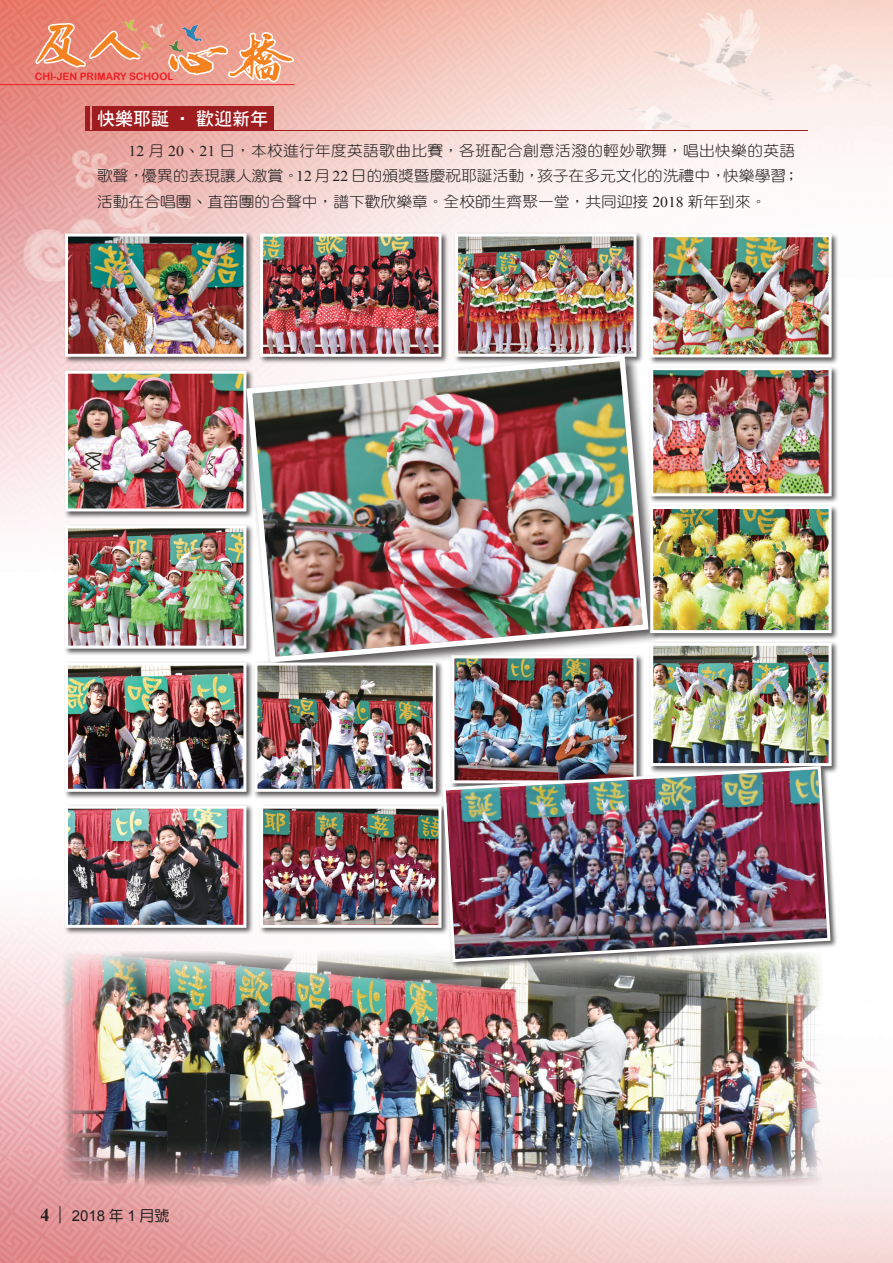
<style>
.page{position:relative;width:893px;height:1263px;background:#fff}
.page>*{position:absolute;margin:0;border:0;box-sizing:border-box;transform-origin:0 0}
.t1{font:18px "DF Hei Std W7";color:#fff}
.t2{font:15px/25.5px "DF Yuan Std W3";color:#231f20;scale:1.05 1}
.t3{font:15px "Arial";color:#231f20}
.t4{font:10.2px "Arial Rounded MT Bold";color:#ee1d23}
.s1{font-family:"Times New Roman"}
.s2{font-family:"DF Biao Kai Shu Std W5"}
.s3{font-family:"Times New Roman";font-weight:700;font-size:18px}
.s4{font-family:"DF Yuan Std W5"}
</style>
<div class="page">
<img style="left:0;top:0;width:893px;height:1263px">
<div style="left:92px;top:106px;width:181px;height:25px;background:#9f1c1f"></div>
<hr style="left:85px;top:106px;width:4px;height:25px;background:#9f1c1f">
<hr style="left:85px;top:130px;width:723px;height:1px;background:#9f1c1f">
<img style="left:53px;top:942px;width:779px;height:253px">
<div style="left:64px;top:232px;width:190px;height:132px;background:#231f20;opacity:.75"></div>
<img style="left:64px;top:232px;width:184px;height:126px">
<div style="left:259px;top:232px;width:190px;height:132px;background:#231f20;opacity:.75"></div>
<img style="left:259px;top:232px;width:184px;height:121px">
<div style="left:454px;top:232px;width:190px;height:132px;background:#231f20;opacity:.75"></div>
<img style="left:454px;top:232px;width:184px;height:121px">
<div style="left:64px;top:369px;width:190px;height:150px;background:#231f20;opacity:.75"></div>
<img style="left:64px;top:369px;width:180px;height:144px">
<img style="left:244px;top:353px;width:407px;height:312px">
<div style="left:649px;top:366px;width:190px;height:138px;background:#231f20;opacity:.75"></div>
<img style="left:649px;top:366px;width:184px;height:132px">
<div style="left:649px;top:233px;width:190px;height:132px;background:#231f20;opacity:.75"></div>
<img style="left:649px;top:233px;width:184px;height:126px">
<div style="left:64px;top:524px;width:190px;height:132px;background:#231f20;opacity:.75"></div>
<img style="left:64px;top:524px;width:184px;height:126px">
<div style="left:649px;top:505px;width:190px;height:136px;background:#231f20;opacity:.75"></div>
<img style="left:649px;top:504px;width:184px;height:131px">
<div style="left:649px;top:641px;width:190px;height:133px;background:#231f20;opacity:.75"></div>
<img style="left:649px;top:641px;width:184px;height:124px">
<div style="left:64px;top:661px;width:190px;height:138px;background:#231f20;opacity:.75"></div>
<div style="left:253px;top:661px;width:190px;height:138px;background:#231f20;opacity:.75"></div>
<img style="left:64px;top:661px;width:373px;height:132px">
<div style="left:450px;top:654px;width:194px;height:137px;background:#231f20;opacity:.75"></div>
<img style="left:450px;top:654px;width:188px;height:110px">
<div style="left:64px;top:804px;width:190px;height:131px;background:#231f20;opacity:.75"></div>
<img style="left:64px;top:804px;width:184px;height:125px">
<div style="left:259px;top:804px;width:190px;height:131px;background:#231f20;opacity:.75"></div>
<img style="left:259px;top:804px;width:182px;height:125px">
<div style="left:441px;top:765px;width:397px;height:204px;background:#231f20;opacity:.75"></div>
<img style="left:441px;top:764px;width:391px;height:200px">
<svg style="left:60px;top:1206px;width:1px;height:17px"></svg>
<img style="left:121px;top:18px;width:17px;height:4px">
<img style="left:153px;top:23px;width:14px;height:16px">
<svg style="left:34px;top:22px;width:119px;height:48px;background:#ec9579"></svg>
<svg style="left:167px;top:0;width:130px;height:111px;background:#e99d89"></svg>
<hr style="left:0;top:84px;width:294px;height:1px;background:#ee1d23">
<p class="t4" style="left:35px;top:70px;width:140px">CHI-JEN PRIMARY SCHOOL</p>
<p class="t1" style="left:97px;top:109px;width:172px">快樂耶誕 ‧ 歡迎新年</p>
<p class="t2" style="left:97px;top:137px;width:670px;text-indent:32px"><span class="s1">12</span> 月 <span class="s1">20</span><span class="s2">、</span><span class="s1">21</span> 日<span class="s2">，</span>本校進行年度英語歌曲比賽<span class="s2">，</span>各班配合創意活潑的輕妙歌舞<span class="s2">，</span>唱出快樂的英語歌聲<span class="s2">，</span>優異的表現讓人激賞<span class="s2">。</span><span class="s1">12</span> 月 <span class="s1">22</span> 日的頒獎暨慶祝耶誕活動<span class="s2">，</span>孩子在多元文化的洗禮中<span class="s2">，</span>快樂學習<span class="s2">；</span>活動在合唱團<span class="s2">、</span>直笛團的合聲中<span class="s2">，</span>譜下歡欣樂章<span class="s2">。</span>全校師生齊聚一堂<span class="s2">，</span>共同迎接 <span class="s1">2018</span> 新年到來<span class="s2">。</span></p>
<p class="t3" style="left:40px;top:1206px;width:131px"><span class="s3">4</span> 2018 <span class="s4">年</span> 1 <span class="s4">月號</span></p>
</div>
